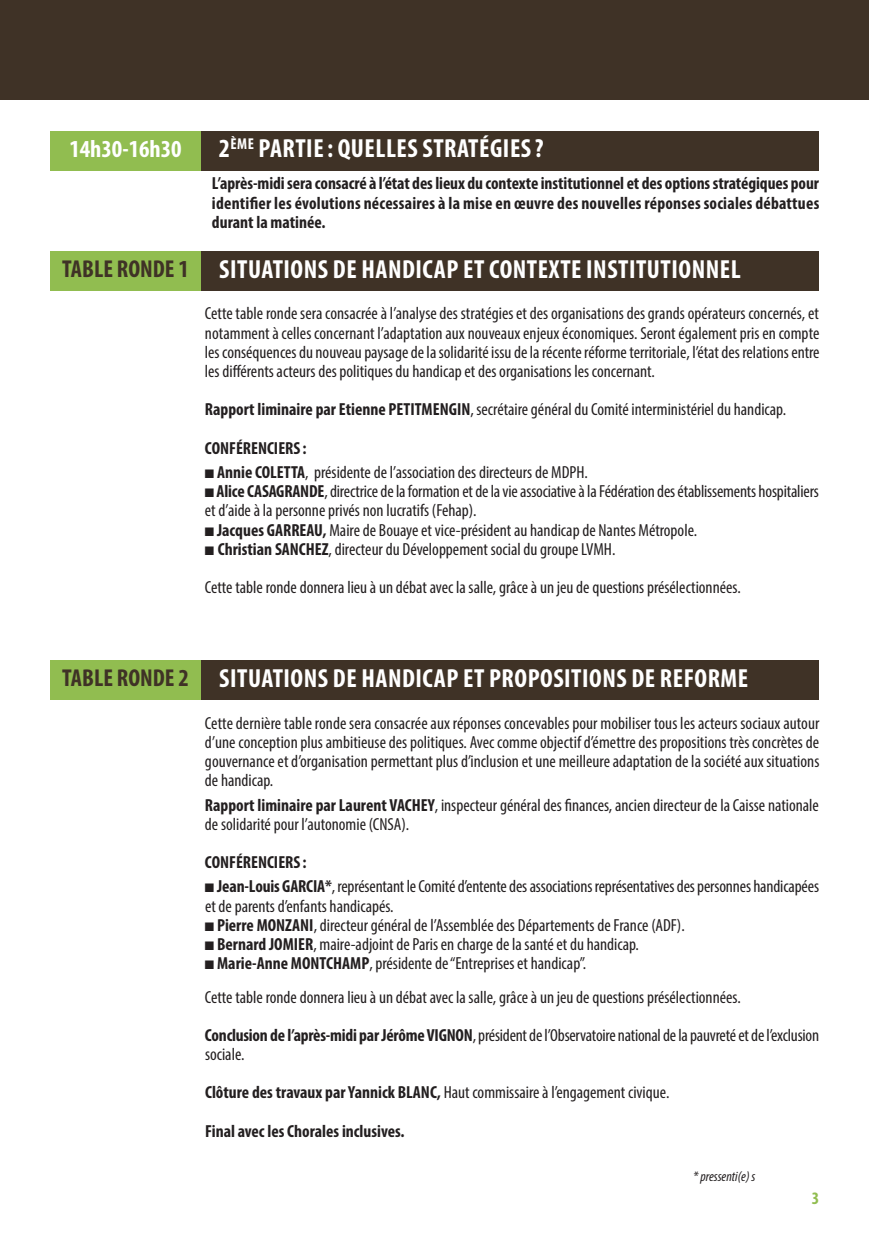
<style>
.page{position:relative;width:869px;height:1241px;background:#fff}
.page>*{position:absolute;margin:0;border:0;box-sizing:border-box;transform-origin:0 0}
.t1{font:700 condensed 26.25px "Myriad Pro";letter-spacing:.02em;color:#fff}
.t2{font:700 condensed 24.5px "Myriad Pro";color:#fff}
.t3{font:condensed 17.5px/19.2px "Myriad Pro";color:#231f20}
.t4{font:700 condensed 17.5px/19.2px "Myriad Pro";color:#231f20;text-align:justify}
.t5{font:700 condensed 17.5px "Myriad Pro";color:#91bd50}
.t6{font:italic condensed 14px "Myriad Pro";color:#231f20}
.s1{font-size:24.5px;color:#3f3226}
.s2{font-weight:700}
.s3{font-weight:400}
</style>
<div class="page">
<div style="left:0;top:0;width:868px;height:100px;background:#3f3226"></div>
<div style="left:50px;top:131px;width:151px;height:39px;background:#91bd50"></div>
<div style="left:201px;top:131px;width:618px;height:39px;background:#3f3226"></div>
<div style="left:50px;top:251px;width:151px;height:40px;background:#91bd50"></div>
<div style="left:201px;top:251px;width:618px;height:40px;background:#3f3226"></div>
<div style="left:50px;top:660px;width:151px;height:40px;background:#91bd50"></div>
<div style="left:201px;top:660px;width:618px;height:40px;background:#3f3226"></div>
<h2 class="t2" style="left:69px;top:140px;width:114px">14h30-16h30</h2>
<h1 class="t1" style="left:219px;top:139px;width:326px">2<sup>èME</sup> PARTIE : QUELLES STRATÉGIES ?</h1>
<p class="t4" style="left:212px;top:175px;width:608px">L’après-midi sera consacré à l’état des lieux du contexte institutionnel et des options stratégiques pour identifier les évolutions nécessaires à la mise en œuvre des nouvelles réponses sociales débattues durant la matinée.</p>
<h1 class="t1" style="left:62px;top:259px;width:679px"><span class="s1">TABLE RONDE 1</span> SITUATIONS DE HANDICAP ET CONTExTE INSTITUTIONNEL</h1>
<p class="t3" style="left:205px;top:305px;width:616px;text-align:justify">Cette table ronde sera consacrée à l’analyse des stratégies et des organisations des grands opérateurs concernés, et notamment à celles concernant l’adaptation aux nouveaux enjeux économiques. Seront également pris en compte les conséquences du nouveau paysage de la solidarité issu de la récente réforme territoriale, l’état des relations entre les différents acteurs des politiques du handicap et des organisations les concernant.</p>
<p class="t3" style="left:205px;top:392px;width:582px;line-height:38.1px"><span class="s2">Rapport liminaire par Etienne PETITMENGIN</span>, secrétaire général du Comité interministériel du handicap.<br><span class="s2">CONFÉRENCIERS :</span></p>
<p class="t3" style="left:205px;top:463px;width:384px">■ <span class="s2">Annie COLETTA</span>, présidente de l’association des directeurs de MDPH.</p>
<p class="t3" style="left:205px;top:483px;width:615px">■ <span class="s2">Alice CASAGRANDE</span>, directrice de la formation et de la vie associative à la Fédération des établissements hospitaliers et d’aide à la personne privés non lucratifs (Fehap).</p>
<p class="t3" style="left:205px;top:521px;width:493px">■ <span class="s2">Jacques GARREAU,</span> Maire de Bouaye et vice-président au handicap de Nantes Métropole.</p>
<p class="t3" style="left:205px;top:540px;width:412px">■ <span class="s2">Christian SANCHEZ</span>, directeur du Développement social du groupe LVMH.</p>
<p class="t3" style="left:205px;top:579px;width:537px">Cette table ronde donnera lieu à un débat avec la salle, grâce à un jeu de questions présélectionnées.</p>
<h1 class="t1" style="left:62px;top:668px;width:687px"><span class="s1">TABLE RONDE 2</span> SITUATIONS DE HANDICAP ET PROPOSITIONS DE REFORME</h1>
<p class="t3" style="left:205px;top:714px;width:615px;text-align:justify">Cette dernière table ronde sera consacrée aux réponses concevables pour mobiliser tous les acteurs sociaux autour d’une conception plus ambitieuse des politiques. Avec comme objectif d’émettre des propositions très concrètes de gouvernance et d’organisation permettant plus d’inclusion et une meilleure adaptation de la société aux situations de handicap.</p>
<p class="t3" style="left:205px;top:796px;width:615px"><span class="s2">Rapport liminaire par Laurent VACHEY</span>, inspecteur général des finances, ancien directeur de la Caisse nationale de solidarité pour l’autonomie (CNSA).</p>
<p class="t4" style="left:205px;top:854px;width:103px">CONFÉRENCIERS :</p>
<p class="t3" style="left:205px;top:878px;width:615px">■ <span class="s2">Jean-Louis GARCIA*</span>, représentant le Comité d’entente des associations représentatives des personnes handicapées et de parents d’enfants handicapés.</p>
<p class="t3" style="left:205px;top:916px;width:481px">■ <span class="s2">Pierre MONZANI</span>, directeur général de l’Assemblée des Départements de France (ADF).</p>
<p class="t3" style="left:205px;top:936px;width:435px">■ <span class="s2">Bernard JOMIER</span>, maire-adjoint de Paris en charge de la santé et du handicap.</p>
<p class="t3" style="left:205px;top:948px;width:537px;line-height:33.2px">■ <span class="s2">Marie-Anne MONTCHAMP</span>, présidente de “Entreprises et handicap”.<br>Cette table ronde donnera lieu à un débat avec la salle, grâce à un jeu de questions présélectionnées.</p>
<p class="t3" style="left:205px;top:1026px;width:615px"><span class="s2">Conclusion de l’après-midi par Jérôme VIGNON</span>, président de l’Observatoire national de la pauvreté et de l’exclusion sociale.</p>
<p class="t4" style="left:205px;top:1074px;width:465px;line-height:38.1px">Clôture des travaux par Yannick BLANC, <span class="s3">Haut commissaire à l’engagement civique.<br></span>Final avec les Chorales inclusives.</p>
<p class="t6" style="left:693px;top:1170px;width:64px">* pressenti(e) s</p>
<p class="t5" style="left:811px;top:1191px;width:9px">3</p>
</div>
